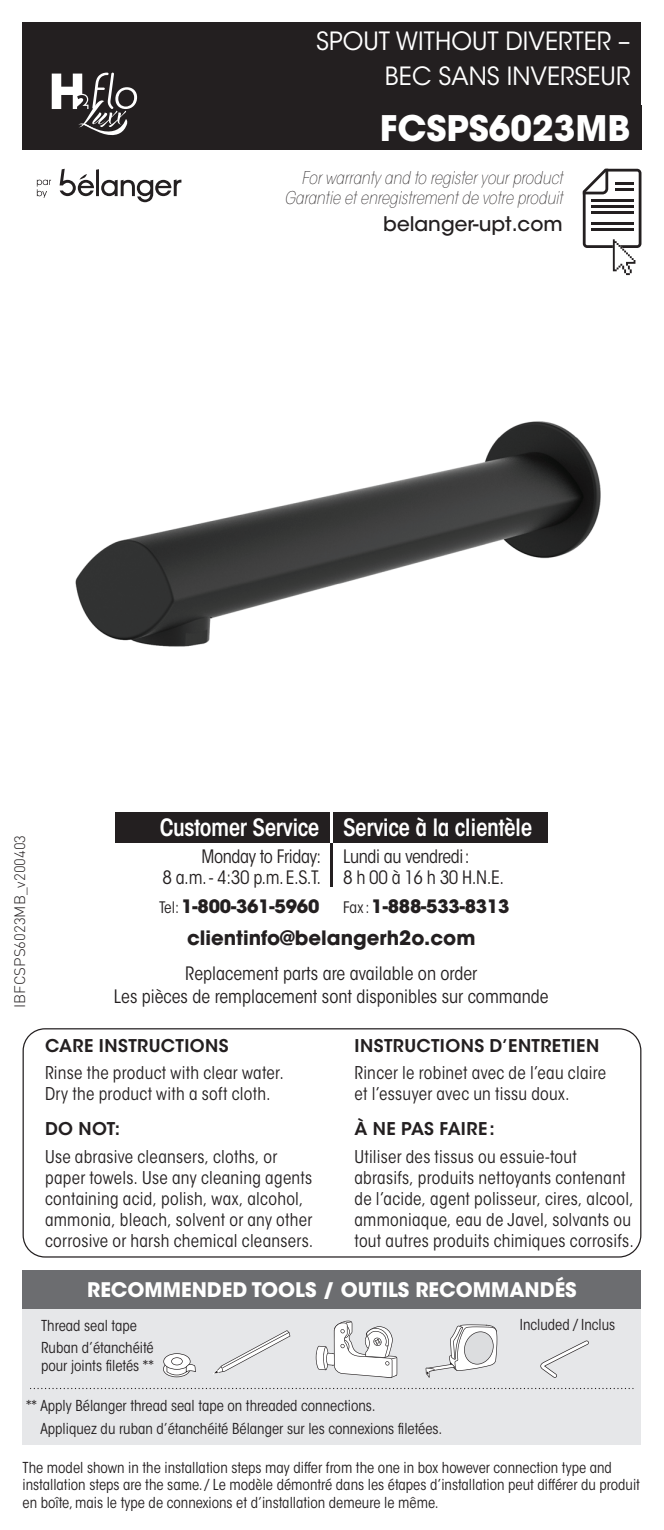
<style>
.page{position:relative;width:664px;height:1530px;background:#fff}
.page>*{position:absolute;margin:0;border:0;box-sizing:border-box;transform-origin:0 0}
.t1{font:700 35px "ITC Avant Garde Std";color:#fff}
.t2{font:25px/35px "ITC Avant Garde Std";color:#fff;text-align:right}
.t3{font:600 condensed 23.5px "ITC Avant Garde Std";letter-spacing:-.02em;color:#fff}
.t4{font:700 20px "ITC Avant Garde Std";color:#fff}
.t5{font:500 20px "ITC Avant Garde Std";color:#231f20}
.t6{font:700 19.75px "ITC Avant Garde Std";color:#231f20}
.t7{font:condensed 18.25px/23.8px "ITC Avant Garde Std";color:#231f20;text-align:center}
.t8{font:condensed 18.25px/21px "ITC Avant Garde Std";letter-spacing:-.02em;color:#231f20;text-align:right}
.t9{font:700 18.25px "ITC Avant Garde Std";letter-spacing:-.01em;color:#231f20}
.t10{font:condensed 17.5px/21px "ITC Avant Garde Std";letter-spacing:.015em;color:#231f20}
.t11{font:italic 200 condensed 17.5px/20px "ITC Avant Garde Std";color:#231f20;text-align:right}
.t12{font:600 17.5px "ITC Avant Garde Std";letter-spacing:.025em;color:#231f20}
.t13{font:condensed 15px/17.5px "ITC Avant Garde Std";color:#231f20}
.t14{font:300 15px "DIN";color:#231f20}
.s1{font-weight:400;font-stretch:condensed;font-size:15.75px}
</style>
<div class="page">
<svg style="left:23px;top:1028px;width:618px;height:229px"></svg>
<div style="left:115px;top:813px;width:432px;height:30px;background:#231f20"></div>
<hr style="left:330px;top:843px;width:3px;height:44px;background:#231f20">
<hr style="left:330px;top:813px;width:3px;height:30px;background:#fff">
<svg style="left:583px;top:169px;width:58px;height:106px"></svg>
<img style="left:75px;top:421px;width:526px;height:226px">
<div style="left:22px;top:22px;width:619px;height:128px;background:#231f20"></div>
<div style="left:22px;top:1288px;width:619px;height:157px;background:#e6e7e9"></div>
<div style="left:22px;top:1270px;width:619px;height:38px;background:#6c6d70"></div>
<svg style="left:30px;top:1388px;width:603px;height:1px"></svg>
<svg style="left:163px;top:1353px;width:33px;height:24px"></svg>
<svg style="left:425px;top:1324px;width:72px;height:54px"></svg>
<svg style="left:213px;top:1330px;width:77px;height:44px"></svg>
<svg style="left:540px;top:1341px;width:49px;height:37px"></svg>
<svg style="left:316px;top:1321px;width:81px;height:57px"></svg>
<svg style="left:37px;top:180px;width:14px;height:18px"></svg>
<hr style="left:96px;top:169px;width:3px;height:27px;background:#231f20">
<svg style="left:101px;top:180px;width:80px;height:22px"></svg>
<svg style="left:60px;top:169px;width:34px;height:27px"></svg>
<svg style="left:52px;top:73px;width:85px;height:63px"></svg>
<h2 class="t2" style="left:316px;top:24px;width:315px">SPOUT WITHOUT DIVERTER –<br>BEC SANS INVERSEUR</h2>
<h1 class="t1" style="left:380px;top:105px;width:252px">FCSPS6023MB</h1>
<p class="t11" style="left:284px;top:168px;width:279px">For warranty and to register your product<br>Garantie et enregistrement de votre produit</p>
<p class="t5" style="left:383px;top:212px;width:181px">belanger-upt.com</p>
<p class="t14" style="left:11px;top:1008px;width:174px;rotate:-90deg">IBFCSPS6023MB_v200403</p>
<h3 class="t3" style="left:343px;top:813px;width:191px">Service à la clientèle</h3>
<p class="t8" style="left:343px;top:846px;width:163px;text-align:left">Lundi au vendredi :<br>8 h 00 à 16 h 30 H.N.E.</p>
<p class="t9" style="left:343px;top:894px;width:168px"><span class="s1">Fax :</span> 1-888-533-8313</p>
<p class="t6" style="left:187px;top:925px;width:290px">clientinfo@belangerh2o.com</p>
<p class="t7" style="left:114px;top:961px;width:436px">Replacement parts are available on order<br>Les pièces de remplacement sont disponibles sur commande</p>
<h3 class="t3" style="left:160px;top:813px;width:161px">Customer Service</h3>
<p class="t8" style="left:162px;top:846px;width:160px">Monday to Friday:<br>8 a.m. - 4:30 p.m. E.S.T.</p>
<p class="t9" style="left:159px;top:894px;width:162px"><span class="s1">Tel:</span> 1-800-361-5960</p>
<p class="t12" style="left:45px;top:1034px;width:185px">CARE INSTRUCTIONS</p>
<p class="t10" style="left:45px;top:1062px;width:240px">Rinse the product with clear water.<br>Dry the product with a soft cloth.</p>
<p class="t12" style="left:45px;top:1118px;width:77px">DO NOT:</p>
<p class="t10" style="left:45px;top:1146px;width:270px">Use abrasive cleansers, cloths, or paper towels. Use any cleaning agents containing acid, polish, wax, alcohol, ammonia, bleach, solvent or any other corrosive or harsh chemical cleansers.</p>
<p class="t12" style="left:354px;top:1034px;width:246px">INSTRUCTIONS D’ENTRETIEN</p>
<p class="t10" style="left:354px;top:1062px;width:253px">Rincer le robinet avec de l’eau claire et l’essuyer avec un tissu doux.</p>
<p class="t12" style="left:354px;top:1118px;width:142px">À NE PAS FAIRE :</p>
<p class="t10" style="left:354px;top:1146px;width:281px">Utiliser des tissus ou essuie-tout abrasifs, produits nettoyants contenant de l’acide, agent polisseur, cires, alcool, ammoniaque, eau de Javel, solvants ou tout autres produits chimiques corrosifs.</p>
<p class="t4" style="left:87px;top:1276px;width:491px">RECOMMENDED TOOLS / OUTILS RECOMMANDÉS</p>
<p class="t13" style="left:41px;top:1314px;width:114px;line-height:23px">Thread seal tape<br>Ruban d’étanchéité</p>
<p class="t13" style="left:41px;top:1357px;width:114px">pour joints letés **</p>
<p class="t13" style="left:520px;top:1316px;width:97px">Included / Inclus</p>
<p class="t13" style="left:41px;top:1394px;width:403px;line-height:23px;text-indent:-14px">** Apply Bélanger thread seal tape on threaded connections.<br>Appliquez du ruban d’étanchéité Bélanger sur les connexions letées.</p>
<p class="t13" style="left:22px;top:1458px;width:619px">The model shown in the installation steps may differ from the one in box however connection type and installation steps are the same. / Le modèle démontré dans les étapes d’installation peut différer du produit en boîte, mais le type de connexions et d’installation demeure le même.</p>
</div>
